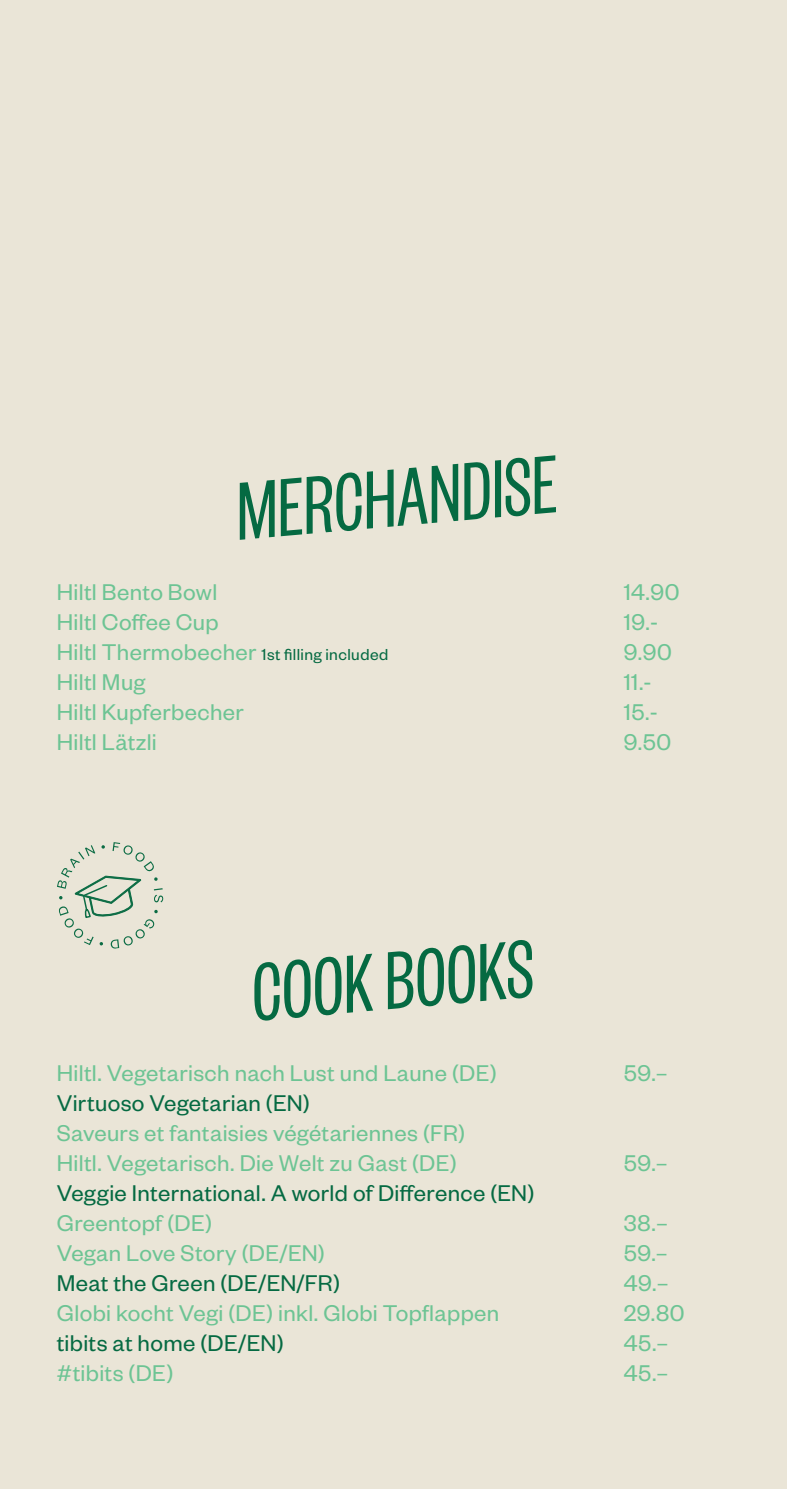
<style>
.page{position:relative;width:787px;height:1489px;background:#fff}
.page>*{position:absolute;margin:0;border:0;box-sizing:border-box;transform-origin:0 0}
.Lauftext{font:condensed 90px "Founders Grotesk X";color:#056a42}
.Lauftext-2{font:25px "Founders Grotesk";letter-spacing:.015em;color:#6dc494}
.Lauftext-3{font:25px "Founders Grotesk";letter-spacing:.015em;color:#056a42}
.Lauftext-4{font:17.5px "Founders Grotesk";letter-spacing:.025em;color:#056a42}
.s1{font-size:25px;color:#6dc494}
</style>
<div class="page">
<div style="left:0;top:0;width:787px;height:1488px;background:#eae5d7"></div>
<svg style="left:57px;top:842px;width:106px;height:106px"></svg>
<p class="Lauftext" style="left:230px;top:461px;width:323px;rotate:-5deg">MERCHANDISE</p>
<p class="Lauftext-2" style="left:57px;top:577px;width:162px">Hiltl Bento Bowl</p>
<p class="Lauftext-2" style="left:624px;top:577px;width:57px">14.90</p>
<p class="Lauftext-2" style="left:57px;top:607px;width:163px">Hiltl Coffee Cup</p>
<p class="Lauftext-2" style="left:624px;top:607px;width:36px">19.-</p>
<p class="Lauftext-4" style="left:57px;top:644px;width:333px"><span class="s1">Hiltl Thermobecher</span> 1st filling included</p>
<p class="Lauftext-2" style="left:624px;top:637px;width:49px">9.90</p>
<p class="Lauftext-2" style="left:57px;top:667px;width:90px">Hiltl Mug</p>
<p class="Lauftext-2" style="left:624px;top:667px;width:29px">11.-</p>
<p class="Lauftext-2" style="left:57px;top:697px;width:189px">Hiltl Kupferbecher</p>
<p class="Lauftext-2" style="left:624px;top:697px;width:36px">15.-</p>
<p class="Lauftext-2" style="left:57px;top:727px;width:102px">Hiltl Lätzli</p>
<p class="Lauftext-2" style="left:624px;top:727px;width:49px">9.50</p>
<p class="Lauftext" style="left:245px;top:942px;width:284px;rotate:-5deg">COOK BOOKS</p>
<p class="Lauftext-2" style="left:57px;top:1057px;width:441px">Hiltl. Vegetarisch nach Lust und Laune (DE)</p>
<p class="Lauftext-2" style="left:624px;top:1057px;width:46px">59.–</p>
<p class="Lauftext-3" style="left:57px;top:1087px;width:255px">Virtuoso Vegetarian (EN)</p>
<p class="Lauftext-2" style="left:57px;top:1117px;width:410px">Saveurs et fantaisies végétariennes (FR)</p>
<p class="Lauftext-2" style="left:57px;top:1147px;width:401px">Hiltl. Vegetarisch. Die Welt zu Gast (DE)</p>
<p class="Lauftext-2" style="left:624px;top:1147px;width:46px">59.–</p>
<p class="Lauftext-3" style="left:57px;top:1177px;width:479px">Veggie International. A world of Difference (EN)</p>
<p class="Lauftext-2" style="left:57px;top:1207px;width:157px">Greentopf (DE)</p>
<p class="Lauftext-2" style="left:624px;top:1207px;width:46px">38.–</p>
<p class="Lauftext-2" style="left:57px;top:1237px;width:269px">Vegan Love Story (DE/EN)</p>
<p class="Lauftext-2" style="left:624px;top:1237px;width:46px">59.–</p>
<p class="Lauftext-3" style="left:57px;top:1267px;width:285px">Meat the Green (DE/EN/FR)</p>
<p class="Lauftext-2" style="left:624px;top:1267px;width:46px">49.–</p>
<p class="Lauftext-2" style="left:57px;top:1297px;width:444px">Globi kocht Vegi (DE) inkl. Globi Topflappen</p>
<p class="Lauftext-2" style="left:624px;top:1297px;width:62px">29.80</p>
<p class="Lauftext-3" style="left:57px;top:1327px;width:228px">tibits at home (DE/EN)</p>
<p class="Lauftext-2" style="left:624px;top:1327px;width:46px">45.–</p>
<p class="Lauftext-2" style="left:57px;top:1357px;width:118px">#tibits (DE)</p>
<p class="Lauftext-2" style="left:624px;top:1357px;width:46px">45.–</p>
</div>
